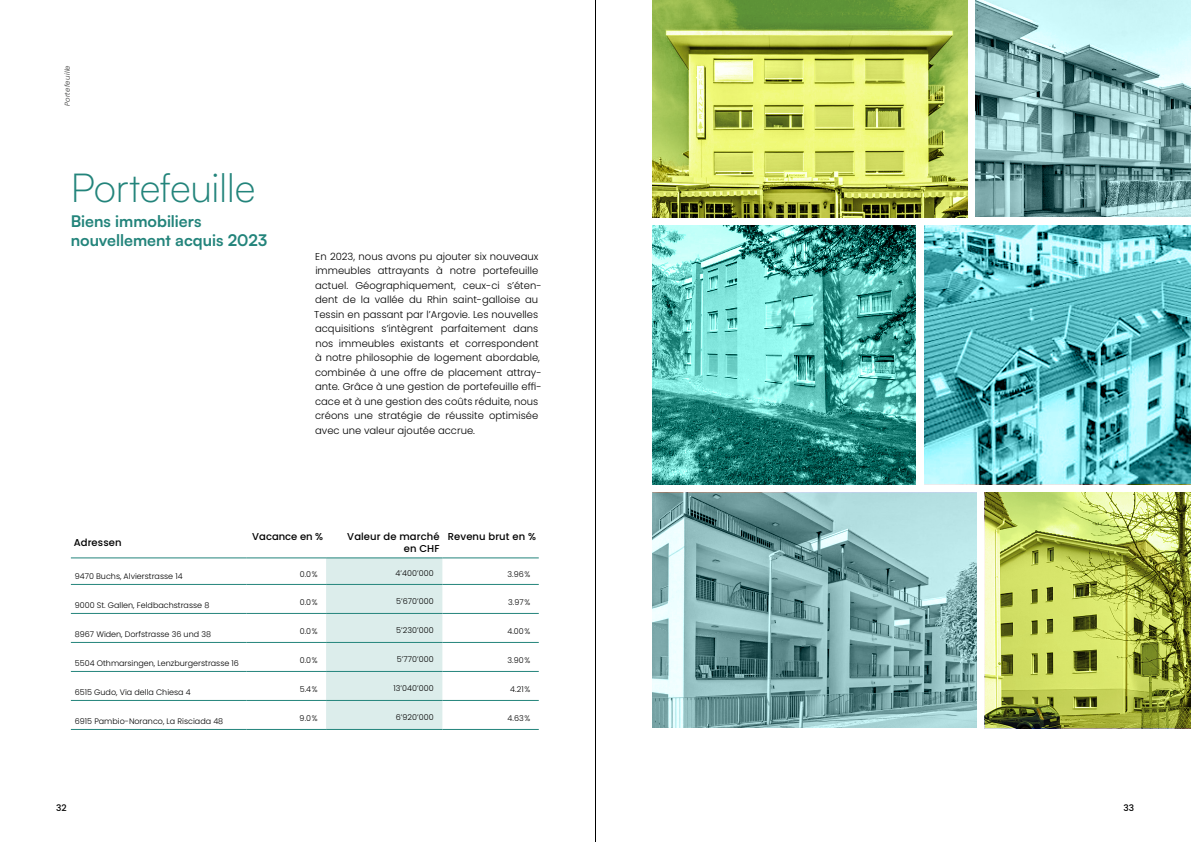
<style>
.page{position:relative;width:1191px;height:842px;background:#fff}
.page>*{position:absolute;margin:0;border:0;box-sizing:border-box;transform-origin:0 0}
.t1{font:300 40px "Satoshi";letter-spacing:-.01em;color:#23847b}
.t2{font:700 16px/19px "Satoshi";color:#23847b}
.t3{font:300 10px/14.5px "Poppins";color:#000}
.t4{font:500 10px/12px "Poppins";letter-spacing:.01em;color:#000;text-align:right}
.t5{font:500 9px "Poppins";color:#000}
.t6{font:300 8px "Poppins";color:#000}
.t7{font:italic 300 7px "Poppins";letter-spacing:.04em;color:#323231}
</style>
<div class="page">
<img style="left:924px;top:225px;width:267px;height:260px">
<img style="left:652px;top:0;width:315px;height:218px">
<img style="left:975px;top:0;width:216px;height:217px">
<img style="left:652px;top:493px;width:324px;height:235px">
<img style="left:984px;top:493px;width:207px;height:235px">
<img style="left:652px;top:225px;width:263px;height:260px">
<div style="left:326px;top:558px;width:116px;height:171px;background:#dcedeb"></div>
<hr style="left:71px;top:584px;width:176px;height:1px;background:#23847b">
<hr style="left:247px;top:584px;width:79px;height:1px;background:#23847b">
<hr style="left:326px;top:584px;width:116px;height:1px;background:#23847b">
<hr style="left:442px;top:584px;width:97px;height:1px;background:#23847b">
<hr style="left:71px;top:613px;width:176px;height:1px;background:#23847b">
<hr style="left:247px;top:613px;width:79px;height:1px;background:#23847b">
<hr style="left:326px;top:613px;width:116px;height:1px;background:#23847b">
<hr style="left:442px;top:613px;width:97px;height:1px;background:#23847b">
<hr style="left:71px;top:642px;width:176px;height:1px;background:#23847b">
<hr style="left:247px;top:642px;width:79px;height:1px;background:#23847b">
<hr style="left:326px;top:642px;width:116px;height:1px;background:#23847b">
<hr style="left:442px;top:642px;width:97px;height:1px;background:#23847b">
<hr style="left:71px;top:671px;width:176px;height:1px;background:#23847b">
<hr style="left:247px;top:671px;width:79px;height:1px;background:#23847b">
<hr style="left:326px;top:671px;width:116px;height:1px;background:#23847b">
<hr style="left:442px;top:671px;width:97px;height:1px;background:#23847b">
<hr style="left:71px;top:700px;width:176px;height:1px;background:#23847b">
<hr style="left:247px;top:700px;width:79px;height:1px;background:#23847b">
<hr style="left:326px;top:700px;width:116px;height:1px;background:#23847b">
<hr style="left:442px;top:700px;width:97px;height:1px;background:#23847b">
<hr style="left:71px;top:557px;width:176px;height:1px;background:#23847b">
<hr style="left:247px;top:557px;width:79px;height:1px;background:#23847b">
<hr style="left:326px;top:557px;width:116px;height:1px;background:#23847b">
<hr style="left:442px;top:557px;width:97px;height:1px;background:#23847b">
<hr style="left:71px;top:729px;width:176px;height:1px;background:#23847b">
<hr style="left:247px;top:729px;width:79px;height:1px;background:#23847b">
<hr style="left:326px;top:729px;width:116px;height:1px;background:#23847b">
<hr style="left:442px;top:729px;width:97px;height:1px;background:#23847b">
<hr style="left:595px;top:0;width:1px;height:842px;background:#000">
<p class="t7" style="left:63px;top:106px;width:43px;rotate:-90deg">Portefeuille</p>
<h1 class="t1" style="left:71px;top:162px;width:186px">Portefeuille</h1>
<h2 class="t2" style="left:71px;top:211px;width:198px">Biens immobiliers nouvellement acquis 2023</h2>
<p class="t3" style="left:314px;top:249px;width:229px">En 2023, nous avons pu ajouter six nouveaux immeubles attrayants à notre portefeuille actuel. Géographiquement, ceux-ci s’éten&shy;dent de la vallée du Rhin saint-galloise au Tessin en passant par l’Argovie. Les nouvelles acquisitions s’intègrent parfaitement dans nos immeubles existants et correspondent à notre philosophie de logement abordable, combinée à une offre de placement attray&shy;ante. Grâce à une gestion de portefeuille effi&shy;cace et à une gestion des coûts réduite, nous créons une stratégie de réussite optimisée avec une valeur ajoutée accrue.</p>
<p class="t4" style="left:74px;top:537px;width:49px">Adressen</p>
<p class="t4" style="left:252px;top:531px;width:72px">Vacance en %</p>
<p class="t4" style="left:347px;top:531px;width:94px">Valeur de marché en CHF</p>
<p class="t4" style="left:448px;top:531px;width:90px">Revenu brut en %</p>
<p class="t6" style="left:75px;top:571px;width:109px">9470 Buchs, Alvierstrasse 14</p>
<p class="t6" style="left:300px;top:569px;width:19px">0.0%</p>
<p class="t6" style="left:395px;top:569px;width:40px">4’400’000</p>
<p class="t6" style="left:507px;top:569px;width:24px">3.96%</p>
<p class="t6" style="left:75px;top:600px;width:136px">9000 St. Gallen, Feldbachstrasse 8</p>
<p class="t6" style="left:300px;top:597px;width:19px">0.0%</p>
<p class="t6" style="left:396px;top:596px;width:39px">5’670’000</p>
<p class="t6" style="left:508px;top:597px;width:24px">3.97%</p>
<p class="t6" style="left:75px;top:629px;width:138px">8967 Widen, Dorfstrasse 36 und 38</p>
<p class="t6" style="left:300px;top:626px;width:19px">0.0%</p>
<p class="t6" style="left:396px;top:625px;width:39px">5’230’000</p>
<p class="t6" style="left:507px;top:626px;width:24px">4.00%</p>
<p class="t6" style="left:75px;top:658px;width:166px">5504 Othmarsingen, Lenzburgerstrasse 16</p>
<p class="t6" style="left:300px;top:655px;width:19px">0.0%</p>
<p class="t6" style="left:397px;top:654px;width:38px">5’770’000</p>
<p class="t6" style="left:507px;top:655px;width:24px">3.90%</p>
<p class="t6" style="left:75px;top:687px;width:117px">6515 Gudo, Via della Chiesa 4</p>
<p class="t6" style="left:300px;top:684px;width:19px">5.4%</p>
<p class="t6" style="left:393px;top:683px;width:42px">13’040’000</p>
<p class="t6" style="left:510px;top:684px;width:21px">4.21%</p>
<p class="t6" style="left:75px;top:716px;width:150px">6915 Pambio-Noranco, La Risciada 48</p>
<p class="t6" style="left:299px;top:713px;width:19px">9.0%</p>
<p class="t6" style="left:396px;top:712px;width:40px">6’920’000</p>
<p class="t6" style="left:507px;top:713px;width:24px">4.63%</p>
<p class="t5" style="left:56px;top:802px;width:12px">32</p>
<p class="t5" style="left:1123px;top:802px;width:12px">33</p>
</div>
